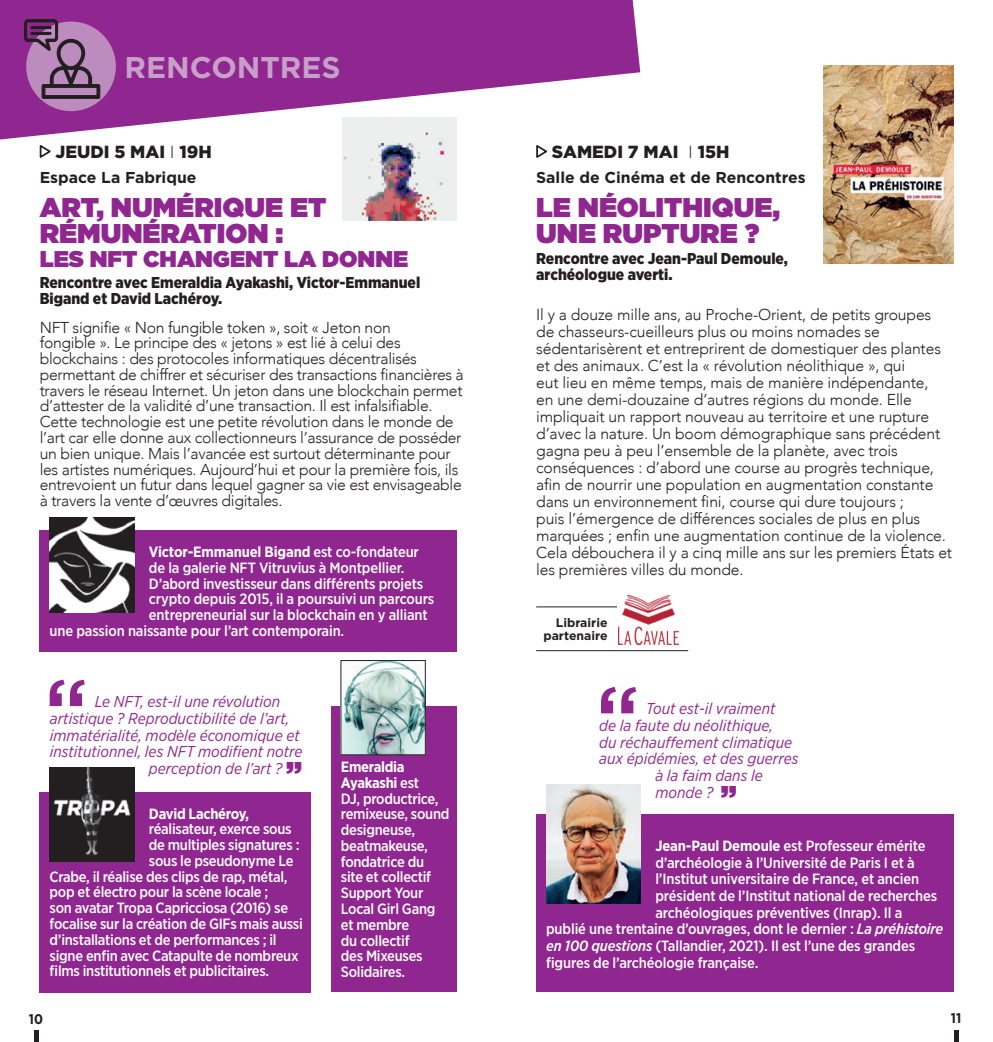
<style>
.page{position:relative;width:993px;height:1042px;background:#fff}
.page>*{position:absolute;margin:0;border:0;box-sizing:border-box;transform-origin:0 0}
.t1{font:700 29.93px "Gotham";color:#c7a0c9}
.t2{font:900 27.12px/26.2px "Gotham";color:#90268f}
.t3{font:900 22.75px "Gotham";color:#90268f}
.t4{font:900 17.5px "Gotham";color:#231f20}
.t5{font:300 15.75px/17px "Avenir";letter-spacing:-.01em;color:#231f20}
.t6{font:italic 15.75px "Gotham Narrow";color:#90268f}
.t7{font:900 15.75px/15.8px "Gotham Narrow";color:#231f20}
.t8{font:700 15.75px "Gotham";color:#231f20}
.t9{font:500 14.88px/15.8px "Gotham Narrow";letter-spacing:-.02em;color:#fff}
.t10{font:700 14.88px "Gotham Narrow";letter-spacing:-.01em;color:#fff}
.t11{font:700 14px "Gotham Narrow";color:#231f20}
.t12{font:700 12.25px/12.2px "Gotham";color:#231f20;text-align:right}
.s1{font-weight:300}
.s2{font-weight:500}
.s3{font-weight:900;font-style:normal;font-size:31.5px}
.s4{font-weight:700}
.s5{font-style:italic}
</style>
<div class="page">
<svg style="left:39px;top:145px;width:12px;height:13px"></svg>
<svg style="left:536px;top:145px;width:11px;height:13px"></svg>
<div style="left:331px;top:706px;width:125px;height:286px;background:#90268f"></div>
<div style="left:536px;top:814px;width:416px;height:178px;background:#90268f"></div>
<img style="left:546px;top:784px;width:94px;height:120px">
<div style="left:40px;top:792px;width:271px;height:200px;background:#90268f"></div>
<div style="left:40px;top:530px;width:416px;height:122px;background:#90268f"></div>
<img style="left:50px;top:767px;width:84px;height:95px">
<img style="left:50px;top:518px;width:84px;height:94px">
<img style="left:342px;top:139px;width:114px;height:81px">
<img style="left:823px;top:66px;width:129px;height:197px">
<svg style="left:0;top:0;width:640px;height:139px;fill:#90268f"></svg>
<div style="left:26px;top:22px;width:90px;height:89px;background:#bd8cbf;border-radius:50%"></div>
<svg style="left:23px;top:18px;width:78px;height:81px"></svg>
<img style="left:342px;top:662px;width:81px;height:91px">
<div style="left:340px;top:660px;width:85px;height:95px;border:1px solid #231f20"></div>
<svg style="left:601px;top:687px;width:35px;height:26px"></svg>
<svg style="left:50px;top:680px;width:35px;height:26px"></svg>
<hr style="left:536px;top:606px;width:152px;height:1px;background:#231f20">
<hr style="left:536px;top:650px;width:152px;height:1px;background:#231f20">
<div style="left:616px;top:592px;width:76px;height:55px;background:#fff"></div>
<img style="left:618px;top:596px;width:60px;height:49px">
<div style="left:34px;top:1030px;width:5px;height:12px;background:#231f20"></div>
<div style="left:953px;top:1030px;width:5px;height:12px;background:#231f20"></div>
<h1 class="t1" style="left:124px;top:48px;width:218px">RENCONTRES</h1>
<p class="t4" style="left:55px;top:140px;width:158px">JEUDI 5 MAI <span class="s1">I</span> 19H</p>
<p class="t8" style="left:40px;top:167px;width:158px">Espace La Fabrique</p>
<h2 class="t2" style="left:40px;top:194px;width:288px">ART, NUMÉRIQUE ET<br>RÉMUNÉRATION :</h2>
<h3 class="t3" style="left:40px;top:243px;width:370px">LES NFT CHANGENT LA DONNE</h3>
<p class="t7" style="left:40px;top:274px;width:382px">Rencontre avec Emeraldia Ayakashi, Victor-Emmanuel<br>Bigand et David Lachéroy.</p>
<p class="t5" style="left:40px;top:319px;width:425px;line-height:15.8px">NFT signifie « Non fungible token », soit « Jeton non<br>fongible ». Le principe des « jetons » est lié à celui des blockchains : des protocoles informatiques décentralisés permettant de chiffrer et sécuriser des transactions financières à travers le réseau Internet. Un jeton dans une blockchain permet d’attester de la validité d’une transaction. Il est infalsifiable.<br>Cette technologie est une petite révolution dans le monde de l’art car elle donne aux collectionneurs l’assurance de posséder un bien unique. Mais l’avancée est surtout déterminante pour les artistes numériques. Aujourd’hui et pour la première fois, ils entrevoient un futur dans lequel gagner sa vie est envisageable à travers la vente d’œuvres digitales.</p>
<p class="t10" style="left:149px;top:542px;width:271px">Victor-Emmanuel Bigand <span class="s2">est co-fondateur</span></p>
<p class="t9" style="left:149px;top:559px;width:257px">de la galerie NFT Vitruvius à Montpellier.</p>
<p class="t9" style="left:149px;top:575px;width:276px">D’abord investisseur dans différents projets</p>
<p class="t9" style="left:149px;top:591px;width:287px">crypto depuis 2015, il a poursuivi un parcours</p>
<p class="t9" style="left:149px;top:607px;width:280px">entrepreneurial sur la blockchain en y alliant</p>
<p class="t9" style="left:50px;top:622px;width:296px">une passion naissante pour l’art contemporain.</p>
<p class="t6" style="left:95px;top:692px;width:187px">Le NFT, est-il une révolution</p>
<p class="t6" style="left:50px;top:708px;width:241px">artistique ? Reproductibilité de l’art,</p>
<p class="t6" style="left:50px;top:725px;width:251px">immatérialité, modèle économique et</p>
<p class="t6" style="left:50px;top:742px;width:254px">institutionnel, les NFT modifient notre</p>
<p class="t6" style="left:149px;top:758px;width:155px">perception de l’art ? <span class="s3">”</span></p>
<p class="t10" style="left:149px;top:804px;width:102px">David Lachéroy,</p>
<p class="t9" style="left:149px;top:821px;width:144px">réalisateur, exerce sous</p>
<p class="t9" style="left:149px;top:837px;width:152px">de multiples signatures :</p>
<p class="t9" style="left:149px;top:852px;width:146px">sous le pseudonyme Le</p>
<p class="t9" style="left:50px;top:868px;width:239px">Crabe, il réalise des clips de rap, métal,</p>
<p class="t9" style="left:50px;top:884px;width:220px">pop et électro pour la scène locale ;</p>
<p class="t9" style="left:50px;top:900px;width:240px">son avatar Tropa Capricciosa (2016) se</p>
<p class="t9" style="left:50px;top:915px;width:255px">focalise sur la création de GIFs mais aussi</p>
<p class="t9" style="left:50px;top:931px;width:228px">d’installations et de performances ; il</p>
<p class="t9" style="left:50px;top:947px;width:250px">signe enfin avec Catapulte de nombreux</p>
<p class="t9" style="left:50px;top:963px;width:221px">films institutionnels et publicitaires.</p>
<p class="t9" style="left:341px;top:759px;width:110px"><span class="s4">Emeraldia<br>Ayakashi</span> est<br>DJ, productrice, remixeuse, sound designeuse, beatmakeuse, fondatrice du site et collectif<br>Support Your<br>Local Girl Gang et membre<br>du collectif<br>des Mixeuses<br>Solidaires.</p>
<p class="t4" style="left:552px;top:140px;width:179px">SAMEDI 7 MAI <span class="s1">I</span> 15H</p>
<p class="t8" style="left:536px;top:167px;width:271px">Salle de Cinéma et de Rencontres</p>
<h2 class="t2" style="left:536px;top:194px;width:245px">LE NÉOLITHIQUE,<br>UNE RUPTURE ?</h2>
<p class="t7" style="left:536px;top:250px;width:253px">Rencontre avec Jean-Paul Demoule, archéologue averti.</p>
<p class="t5" style="left:536px;top:306px;width:417px">Il y a douze mille ans, au Proche-Orient, de petits groupes de chasseurs-cueilleurs plus ou moins nomades se sédentarisèrent et entreprirent de domestiquer des plantes et des animaux. C’est la « révolution néolithique », qui<br>eut lieu en même temps, mais de manière indépendante,<br>en une demi-douzaine d’autres régions du monde. Elle impliquait un rapport nouveau au territoire et une rupture d’avec la nature. Un boom démographique sans précédent gagna peu à peu l’ensemble de la planète, avec trois conséquences : d’abord une course au progrès technique, afin de nourrir une population en augmentation constante dans un environnement fini, course qui dure toujours ;<br>puis l’émergence de différences sociales de plus en plus marquées ; enfin une augmentation continue de la violence.<br>Cela débouchera il y a cinq mille ans sur les premiers États et les premières villes du monde.</p>
<p class="t12" style="left:543px;top:617px;width:66px">Librairie partenaire</p>
<p class="t6" style="left:646px;top:699px;width:131px">Tout est-il vraiment</p>
<p class="t6" style="left:599px;top:716px;width:175px">de la faute du néolithique,</p>
<p class="t6" style="left:599px;top:732px;width:195px">du réchauffement climatique</p>
<p class="t6" style="left:599px;top:749px;width:201px">aux épidémies, et des guerres</p>
<p class="t6" style="left:655px;top:765px;width:109px">à la faim dans le</p>
<p class="t6" style="left:655px;top:782px;width:83px">monde ? <span class="s3">”</span></p>
<p class="t9" style="left:655px;top:838px;width:272px"><span class="s4">Jean-Paul Demoule</span> est Professeur émérite</p>
<p class="t9" style="left:655px;top:854px;width:261px">d’archéologie à l’Université de Paris I et à</p>
<p class="t9" style="left:655px;top:871px;width:265px">l’Institut universitaire de France, et ancien</p>
<p class="t9" style="left:655px;top:888px;width:283px">président de l’Institut national de recherches</p>
<p class="t9" style="left:655px;top:904px;width:248px">archéologiques préventives (Inrap). Il a</p>
<p class="t9" style="left:546px;top:921px;width:398px">publié une trentaine d’ouvrages, dont le dernier : <span class="s5">La préhistoire</span></p>
<p class="t9" style="left:546px;top:937px;width:370px"><span class="s5">en 100 questions</span> (Tallandier, 2021). Il est l’une des grandes</p>
<p class="t9" style="left:546px;top:954px;width:214px">figures de l’archéologie française.</p>
<p class="t11" style="left:29px;top:1010px;width:16px">10</p>
<p class="t11" style="left:950px;top:1009px;width:12px">11</p>
</div>
